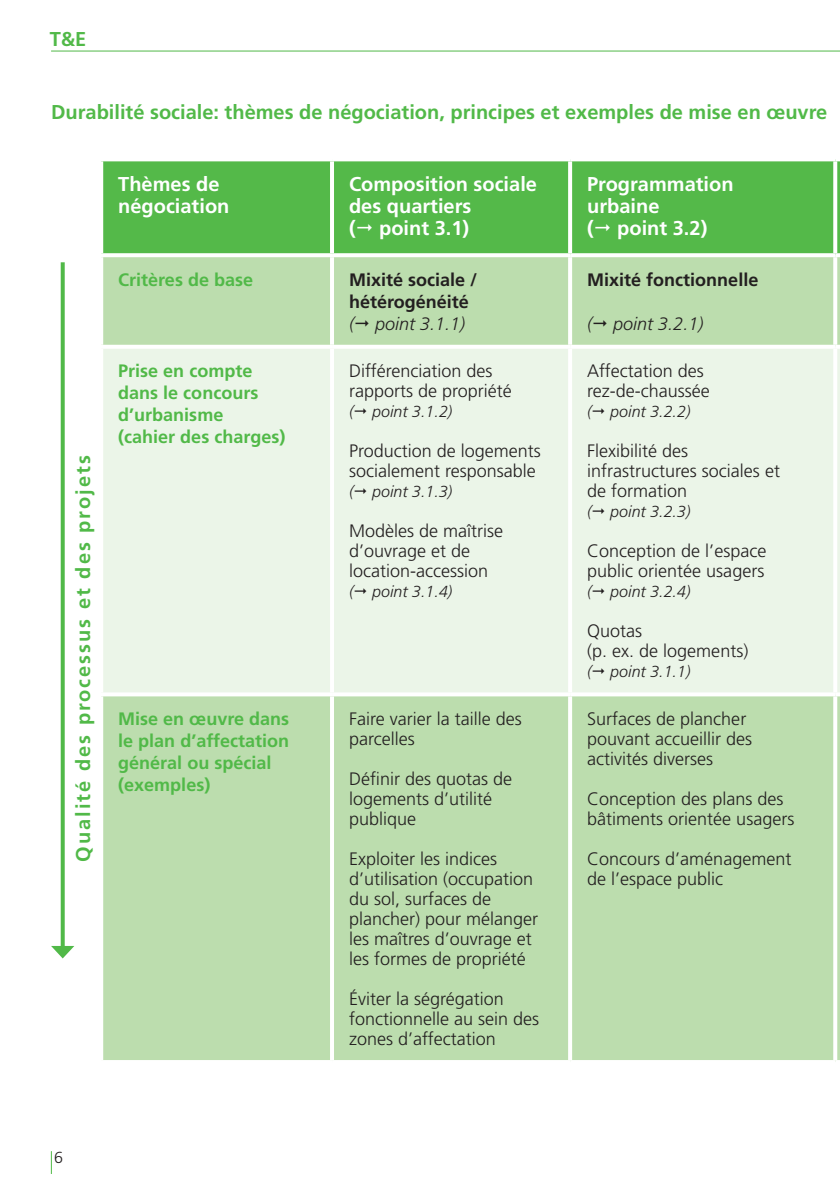
<style>
.page{position:relative;width:840px;height:1191px;background:#fff}
.page>*{position:absolute;margin:0;border:0;box-sizing:border-box;transform-origin:0 0}
.Tabelle_Titel_weiss{font:700 20px/22px "Frutiger LT Std";color:#fff}
.Titel_Box_grün_10Pt{font:700 20px "Frutiger LT Std";color:#51b948}
.Tabelle_Titel_schwar{font:700 20px "Frutiger LT Std";letter-spacing:.1em;color:#51b948}
.Tabelle_Fliesstext{font:300 18px/20px "Frutiger LT Std";color:#231f20}
.Tabelle_Titel{font:700 18px/22px "Frutiger LT Std";color:#51b948}
.Tabelle_Titel_schwar-2{font:700 18px "Frutiger LT Std";color:#231f20}
.Tabelle_Titel_schwar-3{font:italic 300 18px "Frutiger LT Std";color:#231f20}
.Tabelle_Fliesstext-2{font:italic 300 16px "Frutiger LT Std";color:#231f20}
.t1{font:300 16px "Frutiger LT Std";color:#231f20}
</style>
<div class="page">
<hr style="left:51px;top:51px;width:788px;height:1px;background:#51b948">
<svg style="left:51px;top:1151px;width:1px;height:23px"></svg>
<div style="left:103px;top:161px;width:736px;height:92px;background:#54b949"></div>
<div style="left:103px;top:257px;width:736px;height:803px;background:#bcddae"></div>
<div style="left:103px;top:349px;width:736px;height:343px;background:#ebf5e8"></div>
<hr style="left:330px;top:161px;width:4px;height:92px;background:#fff">
<svg style="left:567px;top:161px;width:4px;height:92px"></svg>
<svg style="left:832px;top:161px;width:4px;height:92px"></svg>
<svg style="left:101px;top:253px;width:231px;height:1px"></svg>
<svg style="left:332px;top:253px;width:237px;height:1px"></svg>
<hr style="left:330px;top:257px;width:4px;height:88px;background:#fff">
<svg style="left:569px;top:253px;width:265px;height:2px"></svg>
<svg style="left:567px;top:257px;width:4px;height:88px"></svg>
<svg style="left:832px;top:257px;width:4px;height:88px"></svg>
<hr style="left:99px;top:345px;width:233px;height:4px;background:#fff">
<hr style="left:332px;top:345px;width:237px;height:4px;background:#fff">
<hr style="left:330px;top:349px;width:4px;height:343px;background:#fff">
<hr style="left:569px;top:345px;width:265px;height:4px;background:#fff">
<svg style="left:567px;top:349px;width:4px;height:343px"></svg>
<svg style="left:834px;top:345px;width:5px;height:4px"></svg>
<svg style="left:832px;top:349px;width:4px;height:343px"></svg>
<hr style="left:99px;top:692px;width:233px;height:4px;background:#fff">
<hr style="left:332px;top:692px;width:237px;height:4px;background:#fff">
<hr style="left:330px;top:696px;width:4px;height:364px;background:#fff">
<hr style="left:569px;top:692px;width:265px;height:4px;background:#fff">
<svg style="left:567px;top:696px;width:4px;height:364px"></svg>
<svg style="left:834px;top:692px;width:5px;height:4px"></svg>
<svg style="left:832px;top:696px;width:4px;height:364px"></svg>
<svg style="left:61px;top:262px;width:4px;height:684px;background:#5cbd54"></svg>
<svg style="left:51px;top:946px;width:23px;height:12px"></svg>
<svg style="left:357px;top:224px;width:14px;height:8px"></svg>
<svg style="left:595px;top:224px;width:14px;height:8px"></svg>
<svg style="left:355px;top:320px;width:13px;height:6px"></svg>
<svg style="left:593px;top:320px;width:13px;height:6px"></svg>
<svg style="left:354px;top:408px;width:12px;height:6px"></svg>
<svg style="left:354px;top:488px;width:12px;height:6px"></svg>
<svg style="left:354px;top:588px;width:12px;height:6px"></svg>
<svg style="left:592px;top:408px;width:12px;height:6px"></svg>
<svg style="left:592px;top:508px;width:12px;height:6px"></svg>
<svg style="left:592px;top:588px;width:12px;height:6px"></svg>
<svg style="left:592px;top:668px;width:12px;height:6px"></svg>
<p class="Titel_Box_grün_10Pt" style="left:50px;top:27px;width:38px">T&amp;E</p>
<p class="Titel_Box_grün_10Pt" style="left:51px;top:100px;width:777px">Durabilité sociale: thèmes de négociation, principes et exemples de mise en œuvre</p>
<p class="Tabelle_Titel_schwar" style="left:71px;top:861px;width:407px;rotate:-90deg">Qualité des processus et des projets</p>
<p class="Tabelle_Titel_weiss" style="left:118px;top:173px;width:103px">Thèmes de</p>
<p class="Tabelle_Titel_weiss" style="left:118px;top:195px;width:113px">négociation</p>
<p class="Tabelle_Titel_weiss" style="left:349px;top:173px;width:189px">Composition sociale des quartiers</p>
<p class="Tabelle_Titel_weiss" style="left:349px;top:217px;width:122px">( point 3.1)</p>
<p class="Tabelle_Titel" style="left:118px;top:268px;width:136px">Critères de base</p>
<p class="Tabelle_Titel_schwar-2" style="left:349px;top:269px;width:130px">Mixité sociale /</p>
<p class="Tabelle_Titel_schwar-2" style="left:349px;top:291px;width:121px">hétérogénéité</p>
<p class="Tabelle_Titel_schwar-3" style="left:349px;top:313px;width:118px">( point 3.1.1)</p>
<p class="Tabelle_Titel" style="left:118px;top:360px;width:141px">Prise en compte dans le concours d’urbanisme</p>
<p class="Tabelle_Titel" style="left:118px;top:426px;width:169px">(cahier des charges)</p>
<p class="Tabelle_Fliesstext" style="left:349px;top:361px;width:164px">Différenciation des rapports de propriété</p>
<p class="Tabelle_Fliesstext-2" style="left:349px;top:402px;width:105px">( point 3.1.2)</p>
<p class="Tabelle_Fliesstext" style="left:349px;top:441px;width:193px">Production de logements socialement responsable</p>
<p class="Tabelle_Fliesstext-2" style="left:349px;top:482px;width:105px">( point 3.1.3)</p>
<p class="Tabelle_Fliesstext" style="left:349px;top:521px;width:156px">Modèles de maîtrise d’ouvrage et de</p>
<p class="Tabelle_Fliesstext" style="left:349px;top:561px;width:140px">location-accession</p>
<p class="Tabelle_Fliesstext-2" style="left:349px;top:582px;width:105px">( point 3.1.4)</p>
<p class="Tabelle_Titel" style="left:118px;top:707px;width:172px">Mise en œuvre dans le plan d’affectation général ou spécial (exemples)</p>
<p class="Tabelle_Fliesstext" style="left:349px;top:709px;width:174px">Faire varier la taille des parcelles</p>
<p class="Tabelle_Fliesstext" style="left:349px;top:769px;width:165px">Définir des quotas de logements d’utilité publique</p>
<p class="Tabelle_Fliesstext" style="left:349px;top:849px;width:191px">Exploiter les indices d’utilisation (occupation du sol, surfaces de plancher) pour mélanger les maîtres d’ouvrage et les formes de propriété</p>
<p class="Tabelle_Fliesstext" style="left:349px;top:989px;width:192px">Éviter la ségrégation fonctionnelle au sein des zones d’affectation</p>
<p class="t1" style="left:54px;top:1148px;width:10px">6</p>
<p class="Tabelle_Titel_weiss" style="left:586px;top:173px;width:148px">Programmation</p>
<p class="Tabelle_Titel_weiss" style="left:586px;top:195px;width:74px">urbaine</p>
<p class="Tabelle_Titel_weiss" style="left:586px;top:217px;width:122px">( point 3.2)</p>
<p class="Tabelle_Titel_schwar-2" style="left:586px;top:269px;width:173px">Mixité fonctionnelle</p>
<p class="Tabelle_Titel_schwar-3" style="left:586px;top:313px;width:118px">( point 3.2.1)</p>
<p class="Tabelle_Fliesstext" style="left:586px;top:361px;width:118px">Affectation des</p>
<p class="Tabelle_Fliesstext" style="left:586px;top:381px;width:124px">rez-de-chaussée</p>
<p class="Tabelle_Fliesstext-2" style="left:586px;top:402px;width:105px">( point 3.2.2)</p>
<p class="Tabelle_Fliesstext" style="left:586px;top:441px;width:102px">Flexibilité des</p>
<p class="Tabelle_Fliesstext" style="left:586px;top:461px;width:194px">infrastructures sociales et de formation</p>
<p class="Tabelle_Fliesstext-2" style="left:586px;top:502px;width:105px">( point 3.2.3)</p>
<p class="Tabelle_Fliesstext" style="left:586px;top:541px;width:181px">Conception de l’espace public orientée usagers</p>
<p class="Tabelle_Fliesstext-2" style="left:586px;top:582px;width:105px">( point 3.2.4)</p>
<p class="Tabelle_Fliesstext" style="left:586px;top:621px;width:57px">Quotas</p>
<p class="Tabelle_Fliesstext" style="left:586px;top:641px;width:163px">(p. ex. de logements)</p>
<p class="Tabelle_Fliesstext-2" style="left:586px;top:662px;width:105px">( point 3.1.1)</p>
<p class="Tabelle_Fliesstext" style="left:586px;top:709px;width:167px">Surfaces de plancher pouvant accueillir des activités diverses</p>
<p class="Tabelle_Fliesstext" style="left:586px;top:789px;width:209px">Conception des plans des bâtiments orientée usagers</p>
<p class="Tabelle_Fliesstext" style="left:586px;top:849px;width:206px">Concours d’aménagement de l’espace public</p>
</div>
